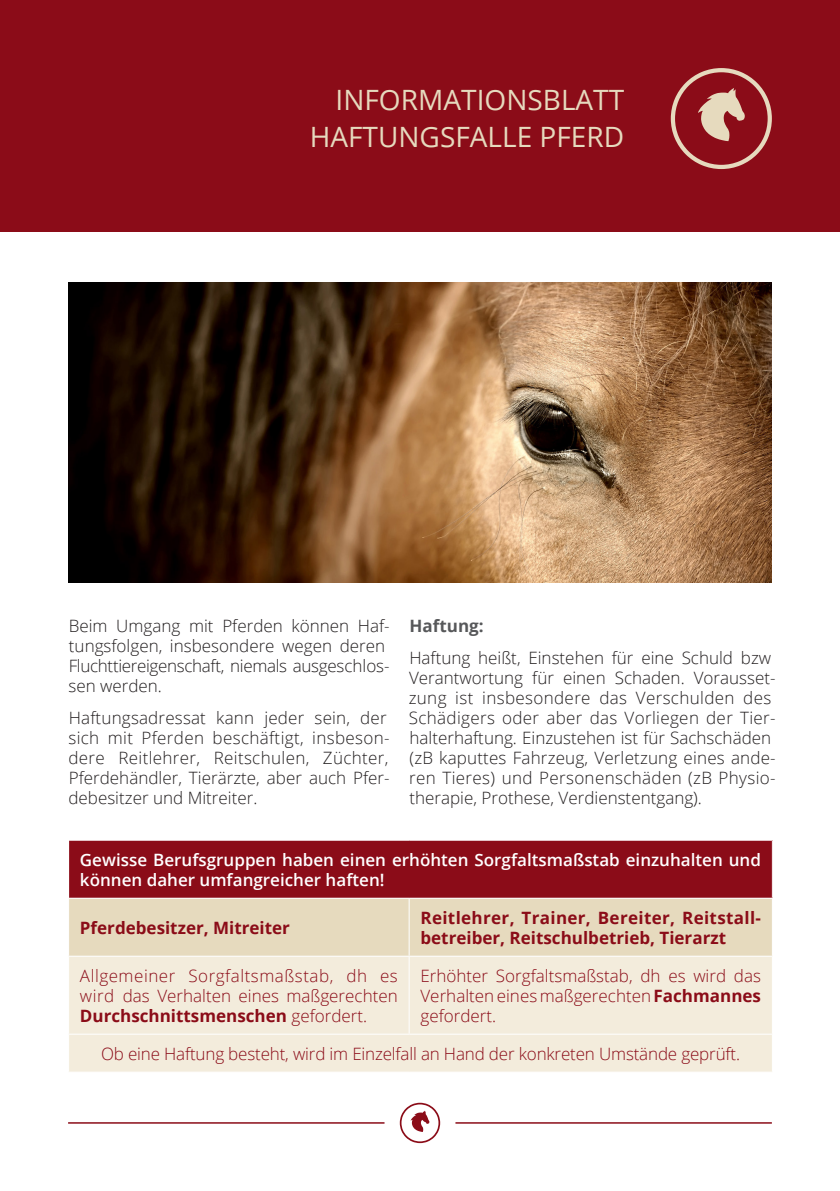
<style>
.page{position:relative;width:840px;height:1191px;background:#fff}
.page>*{position:absolute;margin:0;border:0;box-sizing:border-box;transform-origin:0 0}
.t1{font:28px/37px "Open Sans";color:#e6dabe;text-align:right}
.t2{font:300 17px/20px "Open Sans";color:#231f20}
.t3{font:300 17px/20px "Open Sans";color:#8b0c18;text-align:justify}
.t4{font:600 17px/20px "Open Sans";color:#fff}
.t5{font:700 17px/20px "Open Sans";color:#8b0c18}
.t6{font:700 17px "Open Sans";color:#57585a}
.s1{font-weight:700}
</style>
<div class="page">
<div style="left:0;top:0;width:839px;height:231px;background:#8b0c18"></div>
<svg style="left:399px;top:1102px;width:41px;height:41px"></svg>
<hr style="left:455px;top:1122px;width:316px;height:1px;background:#8b0c18">
<hr style="left:68px;top:1122px;width:316px;height:1px;background:#8b0c18">
<svg style="left:670px;top:68px;width:101px;height:101px"></svg>
<div style="left:69px;top:840px;width:703px;height:58px;background:#8b0c18"></div>
<div style="left:69px;top:898px;width:702px;height:57px;background:#e6dabe"></div>
<div style="left:69px;top:957px;width:702px;height:114px;background:#f3ecdc"></div>
<hr style="left:771px;top:840px;width:1px;height:57px;background:#fff">
<hr style="left:68px;top:897px;width:341px;height:1px;background:#fff">
<hr style="left:409px;top:897px;width:363px;height:1px;background:#fff">
<hr style="left:408px;top:898px;width:1px;height:57px;background:#fff">
<hr style="left:408px;top:956px;width:1px;height:77px;background:#fff">
<hr style="left:68px;top:1033px;width:341px;height:1px;background:#fff">
<hr style="left:409px;top:1033px;width:363px;height:1px;background:#fff">
<img style="left:68px;top:282px;width:703px;height:301px">
<h1 class="t1" style="left:309px;top:80px;width:316px">INFORMATIONSBLATT<br>HAFTUNGSFALLE PFERD</h1>
<p class="t2" style="left:68px;top:615px;width:322px">Beim Umgang mit Pferden können Haf&shy;tungsfolgen, insbesondere wegen deren Fluchttiereigenschaft, niemals ausgeschlos&shy;sen werden.</p>
<p class="t2" style="left:68px;top:707px;width:322px">Haftungsadressat kann jeder sein, der sich mit Pferden beschäftigt, insbeson&shy;dere Reitlehrer, Reitschulen, Züchter, Pferdehändler, Tierärzte, aber auch Pfer&shy;debesitzer und Mitreiter.</p>
<p class="t6" style="left:409px;top:613px;width:76px">Haftung:</p>
<p class="t2" style="left:408px;top:647px;width:368px">Haftung heißt, Einstehen für eine Schuld bzw Verantwortung für einen Schaden. Vorausset&shy;zung ist insbesondere das Verschulden des Schädigers oder aber das Vorliegen der Tier&shy;halterhaftung. Einzustehen ist für Sachschäden (zB kaputtes Fahrzeug, Verletzung eines ande&shy;ren Tieres) und Personenschäden (zB Physio&shy;therapie, Prothese, Verdienstentgang).</p>
<p class="t4" style="left:80px;top:849px;width:682px">Gewisse Berufsgruppen haben einen erhöhten Sorgfaltsmaßstab einzuhalten und können daher umfangreicher haften!</p>
<p class="t5" style="left:80px;top:917px;width:211px">Pferdebesitzer, Mitreiter</p>
<p class="t5" style="left:420px;top:907px;width:342px">Reitlehrer, Trainer, Bereiter, Reitstall&shy;betreiber, Reitschulbetrieb, Tierarzt</p>
<p class="t3" style="left:80px;top:965px;width:319px">Allgemeiner Sorgfaltsmaßstab, dh es wird das Verhalten eines maßgerechten <span class="s1">Durchschnittsmenschen</span> gefordert.</p>
<p class="t3" style="left:420px;top:965px;width:342px">Erhöhter Sorgfaltsmaßstab, dh es wird das Verhalten eines maßgerechten <span class="s1">Fachmannes </span>gefordert.</p>
<p class="t3" style="left:101px;top:1043px;width:640px">Ob eine Haftung besteht, wird im Einzelfall an Hand der konkreten Umstände geprüft.</p>
</div>
